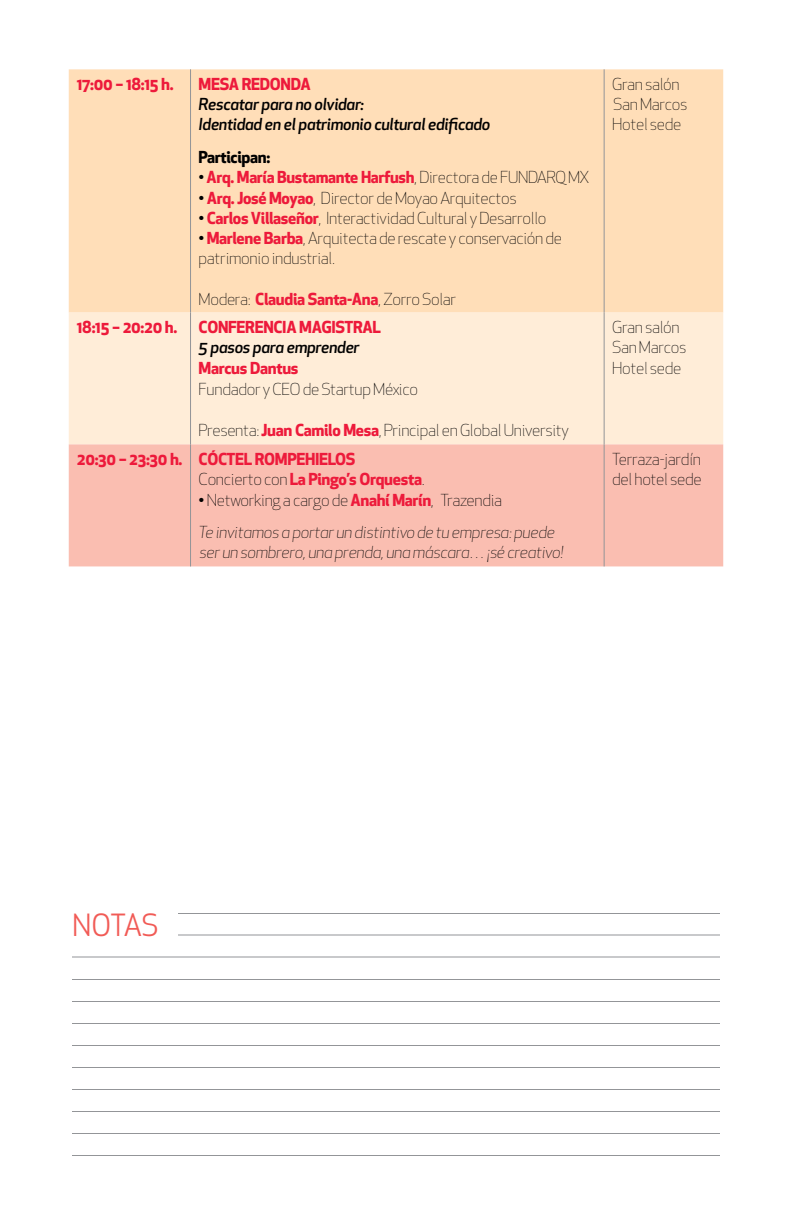
<style>
.page{position:relative;width:792px;height:1224px;background:#fff}
.page>*{position:absolute;margin:0;border:0;box-sizing:border-box;transform-origin:0 0}
.t1{font:30px "Apex New";letter-spacing:-.03em;color:#f15b56}
.t2{font:300 16.2px/20.4px "Apex New";letter-spacing:-.02em;color:#000}
.t3{font:700 16.2px/20.8px "Apex New";letter-spacing:-.02em;color:#ed1a3b}
.t4{font:italic 300 16.2px/32.2px "Apex New";letter-spacing:-.02em;color:#000}
.t5{font:italic 500 16.2px/20.2px "Apex New";letter-spacing:-.02em;color:#000}
.t6{font:700 16.2px "Apex New";letter-spacing:-.02em;color:#000}
.s1{font-weight:300;color:#000}
.s2{font-weight:700;color:#ed1a3b}
.s3{font-style:normal}
.s4{font-weight:700;font-style:normal;color:#ed1a3b}
</style>
<div class="page">
<div style="left:69px;top:69px;width:654px;height:244px;background:#ffdeb8"></div>
<div style="left:69px;top:313px;width:654px;height:131px;background:#ffedd8"></div>
<div style="left:69px;top:444px;width:654px;height:122px;background:#fabeb1"></div>
<hr style="left:190px;top:69px;width:1px;height:244px;background:#939598">
<hr style="left:604px;top:69px;width:1px;height:244px;background:#939598">
<hr style="left:190px;top:313px;width:1px;height:131px;background:#939598">
<hr style="left:604px;top:313px;width:1px;height:131px;background:#939598">
<hr style="left:190px;top:444px;width:1px;height:122px;background:#939598">
<hr style="left:604px;top:444px;width:1px;height:122px;background:#939598">
<hr style="left:72px;top:1155px;width:648px;height:1px;background:#939598">
<hr style="left:72px;top:1133px;width:648px;height:1px;background:#939598">
<hr style="left:72px;top:956px;width:648px;height:2px;background:#939598">
<hr style="left:72px;top:1111px;width:648px;height:1px;background:#939598">
<hr style="left:178px;top:934px;width:542px;height:2px;background:#939598">
<hr style="left:178px;top:913px;width:542px;height:1px;background:#939598">
<hr style="left:72px;top:1089px;width:648px;height:1px;background:#939598">
<hr style="left:72px;top:1067px;width:648px;height:1px;background:#939598">
<hr style="left:72px;top:1045px;width:648px;height:1px;background:#939598">
<hr style="left:72px;top:1023px;width:648px;height:1px;background:#939598">
<hr style="left:72px;top:1001px;width:648px;height:1px;background:#939598">
<hr style="left:72px;top:979px;width:648px;height:1px;background:#939598">
<p class="t3" style="left:77px;top:73px;width:98px">17:00 – 18:15 h.</p>
<p class="t3" style="left:199px;top:73px;width:114px">MESA REDONDA</p>
<p class="t5" style="left:199px;top:94px;width:293px">Rescatar para no olvidar:<br>Identidad en el patrimonio cultural edificado</p>
<p class="t6" style="left:199px;top:145px;width:73px">Participan:</p>
<p class="t3" style="left:199px;top:166px;width:392px"><span class="s1">•</span> Arq. María Bustamante Harfush<span class="s1">, Directora de FUNDARQ MX</span></p>
<p class="t2" style="left:199px;top:188px;width:320px">• <span class="s2">Arq. José Moyao</span>, Director de Moyao Arquitectos</p>
<p class="t2" style="left:199px;top:208px;width:349px">• <span class="s2">Carlos Villaseñor</span>, Interactividad Cultural y Desarrollo</p>
<p class="t2" style="left:199px;top:228px;width:365px">• <span class="s2">Marlene Barba</span>, Arquitecta de rescate y conservación de patrimonio industrial.</p>
<p class="t2" style="left:199px;top:289px;width:259px">Modera: <span class="s2">Claudia Santa-Ana</span>, Zorro Solar</p>
<p class="t3" style="left:77px;top:316px;width:102px">18:15 – 20:20 h.</p>
<p class="t3" style="left:199px;top:316px;width:184px">CONFERENCIA MAGISTRAL</p>
<p class="t5" style="left:199px;top:337px;width:162px">5 pasos para emprender</p>
<p class="t3" style="left:199px;top:357px;width:101px">Marcus Dantus</p>
<p class="t2" style="left:199px;top:379px;width:221px">Fundador y CEO de Startup México</p>
<p class="t2" style="left:199px;top:420px;width:372px">Presenta: <span class="s2">Juan Camilo Mesa</span>, Principal en Global University</p>
<p class="t3" style="left:199px;top:448px;width:228px;text-indent:-122px">20:30 – 23:30 h. CÓCTEL ROMPEHIELOS<br><span class="s1">Concierto con</span> La Pingo’s Orquesta<span class="s1">.</span></p>
<p class="t4" style="left:199px;top:484px;width:358px"><span class="s3">• Networking a cargo de</span> <span class="s4">Anahí Marín</span><span class="s3">, Trazendia<br></span>Te invitamos a portar un distintivo de tu empresa: puede</p>
<p class="t4" style="left:200px;top:537px;width:365px">ser un sombrero, una prenda, una máscara… ¡sé creativo!</p>
<p class="t2" style="left:612px;top:74px;width:77px">Gran salón<br>San Marcos<br>Hotel sede</p>
<p class="t2" style="left:612px;top:317px;width:76px">Gran salón<br>San Marcos<br>Hotel sede</p>
<p class="t2" style="left:612px;top:449px;width:91px">Terraza-jardín del hotel sede</p>
<h1 class="t1" style="left:72px;top:906px;width:88px">NOTAS</h1>
</div>
